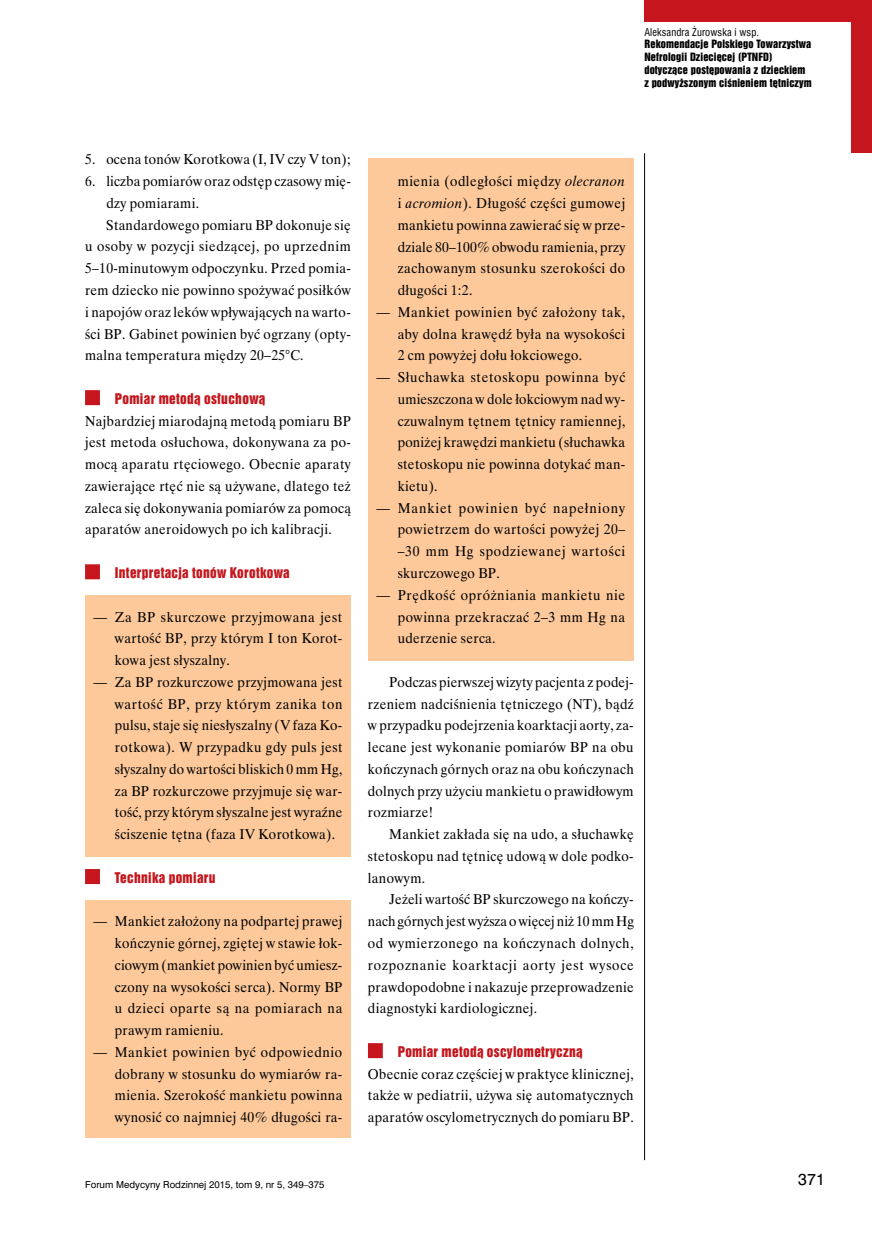
<style>
.page{position:relative;width:872px;height:1234px;background:#fff}
.page>*{position:absolute;margin:0;border:0;box-sizing:border-box;transform-origin:0 0}
.t1{font:15px "Swis 721 PL";color:#000}
.t2{font:14.25px/21.8px "Time Ibis EE";letter-spacing:.025em;color:#000;text-align:justify;scale:.95 1}
.t3{font:13.5px "Swis 921 EU";letter-spacing:.025em;color:#c4161c}
.t4{font:10.5px/12.8px "Swis 921 EU";letter-spacing:.01em;color:#000}
.t5{font:10.5px "Swis 721 Cn EU";letter-spacing:.01em;color:#000}
.t6{font:9px "Swis 721 PL";color:#000}
.s1{font-style:italic}
</style>
<div class="page">
<hr style="left:644px;top:153px;width:1px;height:1006px;background:#000">
<div style="left:644px;top:0;width:228px;height:21px;background:#c4161c"></div>
<div style="left:850px;top:0;width:22px;height:153px;background:#c4161c"></div>
<div style="left:368px;top:158px;width:266px;height:502px;background:#fdc99b"></div>
<div style="left:85px;top:899px;width:266px;height:237px;background:#fdc99b"></div>
<div style="left:86px;top:595px;width:265px;height:261px;background:#fdc99b"></div>
<div style="left:85px;top:390px;width:15px;height:15px;background:#c4161c"></div>
<div style="left:85px;top:564px;width:15px;height:15px;background:#c4161c"></div>
<div style="left:85px;top:868px;width:15px;height:15px;background:#c4161c"></div>
<div style="left:368px;top:1042px;width:15px;height:15px;background:#c4161c"></div>
<p class="t5" style="left:644px;top:25px;width:116px">Aleksandra Żurowska i wsp.</p>
<p class="t4" style="left:644px;top:38px;width:169px">Rekomendacje Polskiego Towarzystwa Nefrologii Dziecięcej (PTNFD) dotyczące postępowania z dzieckiem z podwyższonym ciśnieniem tętniczym</p>
<p class="t2" style="left:85px;top:148px;width:281px">5. ocena tonów Korotkowa (I, IV czy V ton);</p>
<p class="t2" style="left:85px;top:170px;width:281px">6. liczba pomiarów oraz odstęp czasowy mię-</p>
<p class="t2" style="left:106px;top:192px;width:99px">dzy pomiarami.</p>
<p class="t2" style="left:106px;top:214px;width:259px">Standardowego pomiaru BP dokonuje się</p>
<p class="t2" style="left:85px;top:235px;width:281px">u osoby w pozycji siedzącej, po uprzednim</p>
<p class="t2" style="left:85px;top:257px;width:281px">5–10-minutowym odpoczynku. Przed pomia-</p>
<p class="t2" style="left:85px;top:279px;width:281px">rem dziecko nie powinno spożywać posiłków</p>
<p class="t2" style="left:85px;top:301px;width:281px">i napojów oraz leków wpływających na warto-</p>
<p class="t2" style="left:85px;top:322px;width:281px">ści BP. Gabinet powinien być ogrzany (opty-</p>
<p class="t2" style="left:85px;top:344px;width:232px">malna temperatura między 20–25°C.</p>
<p class="t3" style="left:115px;top:389px;width:152px">Pomiar metodą osłuchową</p>
<p class="t2" style="left:85px;top:409px;width:281px">Najbardziej miarodajną metodą pomiaru BP jest metoda osłuchowa, dokonywana za po&shy;mocą aparatu rtęciowego. Obecnie aparaty zawierające rtęć nie są używane, dlatego też zaleca się dokonywania pomiarów za pomocą aparatów aneroidowych po ich kalibracji.</p>
<p class="t3" style="left:115px;top:563px;width:176px">Interpretacja tonów Korotkowa</p>
<p class="t2" style="left:115px;top:605px;width:241px;text-indent:-21px">— Za BP skurczowe przyjmowana jest wartość BP, przy którym I ton Korot&shy;kowa jest słyszalny.</p>
<p class="t2" style="left:115px;top:670px;width:241px;text-indent:-21px">— Za BP rozkurczowe przyjmowana jest wartość BP, przy którym zanika ton pulsu, staje się niesłyszalny (V faza Ko&shy;rotkowa). W przypadku gdy puls jest słyszalny do wartości bliskich 0 mm Hg, za BP rozkurczowe przyjmuje się war&shy;tość, przy którym słyszalne jest wyraźne ściszenie tętna (faza IV Korotkowa).</p>
<p class="t3" style="left:115px;top:868px;width:102px">Technika pomiaru</p>
<p class="t2" style="left:115px;top:910px;width:241px;text-indent:-21px">— Mankiet założony na podpartej prawej kończynie górnej, zgiętej w stawie łok&shy;ciowym (mankiet powinien być umiesz&shy;czony na wysokości serca). Normy BP u dzieci oparte są na pomiarach na prawym ramieniu.</p>
<p class="t2" style="left:115px;top:1040px;width:241px;text-indent:-21px">— Mankiet powinien być odpowiednio dobrany w stosunku do wymiarów ra&shy;mienia. Szerokość mankietu powinna wynosić co najmniej 40% długości ra-</p>
<p class="t2" style="left:398px;top:170px;width:241px">mienia (odległości między <span class="s1">olecranon </span>i <span class="s1">acromion</span>). Długość części gumowej mankietu powinna zawierać się w prze&shy;dziale 80–100% obwodu ramienia, przy zachowanym stosunku szerokości do długości 1:2.</p>
<p class="t2" style="left:398px;top:301px;width:241px;text-indent:-21px">— Mankiet powinien być założony tak, aby dolna krawędź była na wysokości 2 cm powyżej dołu łokciowego.</p>
<p class="t2" style="left:398px;top:366px;width:241px;text-indent:-21px">— Słuchawka stetoskopu powinna być umieszczona w dole łokciowym nad wy&shy;czuwalnym tętnem tętnicy ramiennej, poniżej krawędzi mankietu (słuchawka stetoskopu nie powinna dotykać man&shy;kietu).</p>
<p class="t2" style="left:398px;top:496px;width:241px;text-indent:-21px">— Mankiet powinien być napełniony powietrzem do wartości powyżej 20– –30 mm Hg spodziewanej wartości skurczowego BP.</p>
<p class="t2" style="left:398px;top:583px;width:241px;text-indent:-21px">— Prędkość opróżniania mankietu nie powinna przekraczać 2–3 mm Hg na uderzenie serca.</p>
<p class="t2" style="left:368px;top:670px;width:281px;text-indent:21px">Podczas pierwszej wizyty pacjenta z podej&shy;rzeniem nadciśnienia tętniczego (NT), bądź w przypadku podejrzenia koarktacji aorty, za&shy;lecane jest wykonanie pomiarów BP na obu kończynach górnych oraz na obu kończynach dolnych przy użyciu mankietu o prawidłowym rozmiarze!</p>
<p class="t2" style="left:368px;top:823px;width:281px;text-indent:21px">Mankiet zakłada się na udo, a słuchawkę stetoskopu nad tętnicę udową w dole podko&shy;lanowym.</p>
<p class="t2" style="left:368px;top:888px;width:281px;text-indent:21px">Jeżeli wartość BP skurczowego na kończy&shy;nach górnych jest wyższa o więcej niż 10 mm Hg od wymierzonego na kończynach dolnych, rozpoznanie koarktacji aorty jest wysoce prawdopodobne i nakazuje przeprowadzenie diagnostyki kardiologicznej.</p>
<p class="t3" style="left:398px;top:1042px;width:187px">Pomiar metodą oscylometryczną</p>
<p class="t2" style="left:368px;top:1062px;width:281px">Obecnie coraz częściej w praktyce klinicznej, także w pediatrii, używa się automatycznych aparatów oscylometrycznych do pomiaru BP.</p>
<p class="t6" style="left:85px;top:1178px;width:241px">Forum Medycyny Rodzinnej 2015, tom 9, nr 5, 349–375</p>
<p class="t1" style="left:798px;top:1169px;width:29px">371</p>
</div>
